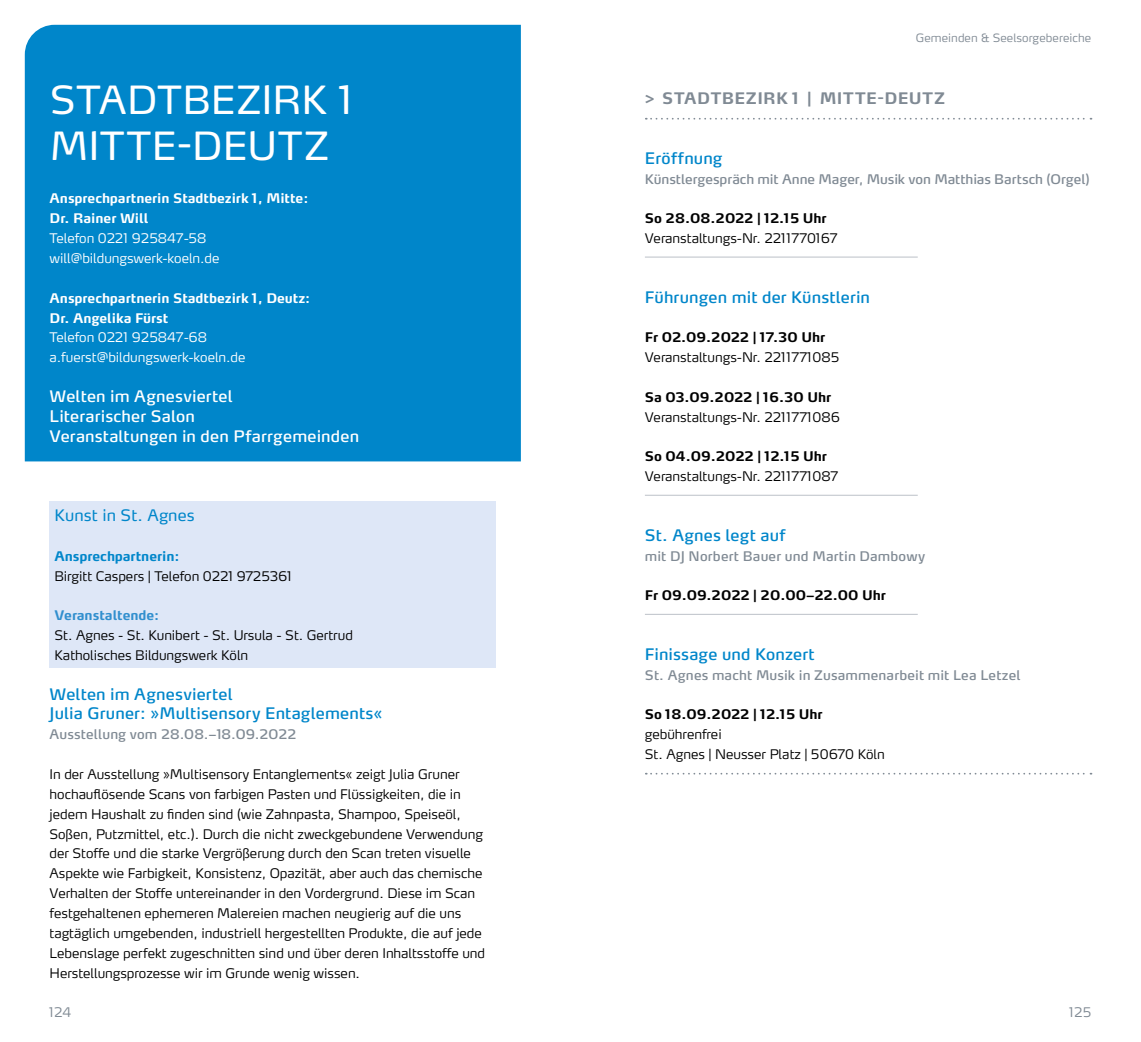
<style>
.page{position:relative;width:1141px;height:1042px;background:#fff}
.page>*{position:absolute;margin:0;border:0;box-sizing:border-box;transform-origin:0 0}
.t1{font:38.5px/46.2px "Max OT";letter-spacing:.01em;color:#fff}
.t2{font:15.75px/19.8px "Max OT";letter-spacing:.01em;color:#0086ca}
.t3{font:15.75px/19.8px "Max OT";letter-spacing:.01em;color:#fff}
.t4{font:700 15.75px "Max OT";letter-spacing:.035em;color:#808a94}
.t5{font:15.75px "Max OT";letter-spacing:.005em;color:#0086ca}
.t6{font:300 13.12px/19.8px "Max OT";letter-spacing:-.005em;color:#000}
.t7{font:13.12px "Max OT";letter-spacing:.01em;color:#808a94}
.t8{font:700 13.12px "Max OT";letter-spacing:-.005em;color:#000}
.t9{font:700 13.12px/19.8px "Max OT";letter-spacing:-.005em;color:#fff}
.t10{font:300 13.12px/19.8px "Max OT";letter-spacing:-.005em;color:#fff}
.t11{font:700 13.12px "Max OT";letter-spacing:-.005em;color:#0086ca}
.t12{font:700 13.12px "Max OT";letter-spacing:-.005em;color:#318fce}
.t13{font:300 13.12px "Max OT";color:#808a94}
.t14{font:300 11.38px "Max OT";letter-spacing:.005em;color:#808a94}
</style>
<div class="page">
<svg style="left:646px;top:118px;width:445px;height:2px"></svg>
<div style="left:25px;top:25px;width:496px;height:436px;background:#0086ca"></div>
<div style="left:50px;top:501px;width:446px;height:29px;background:#dee7f7"></div>
<div style="left:50px;top:521px;width:446px;height:28px;background:#dee7f7"></div>
<div style="left:50px;top:541px;width:446px;height:28px;background:#dee7f7"></div>
<div style="left:50px;top:561px;width:446px;height:27px;background:#dee7f7"></div>
<div style="left:50px;top:580px;width:446px;height:28px;background:#dee7f7"></div>
<div style="left:50px;top:600px;width:446px;height:28px;background:#dee7f7"></div>
<div style="left:50px;top:620px;width:446px;height:28px;background:#dee7f7"></div>
<div style="left:50px;top:640px;width:446px;height:28px;background:#dee7f7"></div>
<hr style="left:645px;top:257px;width:273px;height:1px;background:#bcc1c8">
<hr style="left:645px;top:495px;width:273px;height:1px;background:#bcc1c8">
<hr style="left:645px;top:614px;width:273px;height:1px;background:#bcc1c8">
<svg style="left:646px;top:773px;width:445px;height:1px"></svg>
<h1 class="t1" style="left:50px;top:76px;width:304px">STADTBEZIRK 1<br>MITTE-DEUTZ</h1>
<p class="t9" style="left:50px;top:189px;width:260px">Ansprechpartnerin Stadtbezirk 1, Mitte:<br>Dr. Rainer Will</p>
<p class="t10" style="left:50px;top:228px;width:171px">Telefon 0221 925847-58 will@bildungswerk-koeln.de</p>
<p class="t9" style="left:50px;top:288px;width:262px">Ansprechpartnerin Stadtbezirk 1, Deutz:<br>Dr. Angelika Fürst</p>
<p class="t10" style="left:50px;top:328px;width:197px">Telefon 0221 925847-68 a.fuerst@bildungswerk-koeln.de</p>
<p class="t3" style="left:50px;top:386px;width:311px">Welten im Agnesviertel<br>Literarischer Salon<br>Veranstaltungen in den Pfarrgemeinden</p>
<p class="t5" style="left:55px;top:505px;width:142px">Kunst in St. Agnes</p>
<p class="t11" style="left:55px;top:547px;width:126px">Ansprechpartnerin:</p>
<p class="t6" style="left:55px;top:566px;width:239px">Birgitt Caspers | Telefon 0221 9725361</p>
<p class="t12" style="left:55px;top:607px;width:106px">Veranstaltende:</p>
<p class="t6" style="left:55px;top:625px;width:300px">St. Agnes - St. Kunibert - St. Ursula - St. Gertrud<br>Katholisches Bildungswerk Köln</p>
<p class="t2" style="left:50px;top:684px;width:334px">Welten im Agnesviertel<br>Julia Gruner: »Multisensory Entaglements«</p>
<p class="t7" style="left:50px;top:726px;width:248px">Ausstellung vom 28.08.–18.09.2022</p>
<p class="t6" style="left:50px;top:764px;width:437px">In der Ausstellung »Multisensory Entanglements« zeigt Julia Gruner hochauflösende Scans von farbigen Pasten und Flüssigkeiten, die in jedem Haushalt zu finden sind (wie Zahnpasta, Shampoo, Speiseöl, Soßen, Putzmittel, etc.). Durch die nicht zweckgebundene Verwendung der Stoffe und die starke Vergrößerung durch den Scan treten visuelle Aspekte wie Farbigkeit, Konsistenz, Opazität, aber auch das chemische Verhalten der Stoffe untereinander in den Vordergrund. Diese im Scan festgehaltenen ephemeren Malereien machen neugierig auf die uns tagtäglich umgebenden, industriell hergestellten Produkte, die auf jede Lebenslage perfekt zugeschnitten sind und über deren Inhaltsstoffe und Herstellungsprozesse wir im Grunde wenig wissen.</p>
<p class="t14" style="left:916px;top:31px;width:177px">Gemeinden &amp; Seelsorgebereiche</p>
<p class="t4" style="left:645px;top:89px;width:302px">&gt; STADTBEZIRK 1 | MITTE-DEUTZ</p>
<p class="t2" style="left:645px;top:148px;width:79px">Eröffnung</p>
<p class="t7" style="left:645px;top:171px;width:446px">Künstlergespräch mit Anne Mager, Musik von Matthias Bartsch (Orgel)</p>
<p class="t8" style="left:645px;top:210px;width:183px">So 28.08.2022 | 12.15 Uhr</p>
<p class="t6" style="left:645px;top:228px;width:194px">Veranstaltungs-Nr. 2211770167</p>
<p class="t2" style="left:645px;top:287px;width:227px">Führungen mit der Künstlerin</p>
<p class="t8" style="left:645px;top:329px;width:182px">Fr 02.09.2022 | 17.30 Uhr</p>
<p class="t6" style="left:645px;top:347px;width:196px">Veranstaltungs-Nr. 2211771085</p>
<p class="t8" style="left:645px;top:389px;width:188px">Sa 03.09.2022 | 16.30 Uhr</p>
<p class="t6" style="left:645px;top:407px;width:197px">Veranstaltungs-Nr. 2211771086</p>
<p class="t8" style="left:645px;top:448px;width:184px">So 04.09.2022 | 12.15 Uhr</p>
<p class="t6" style="left:645px;top:466px;width:195px">Veranstaltungs-Nr. 2211771087</p>
<p class="t2" style="left:645px;top:525px;width:142px">St. Agnes legt auf</p>
<p class="t7" style="left:645px;top:548px;width:282px">mit DJ Norbert Bauer und Martin Dambowy</p>
<p class="t8" style="left:645px;top:587px;width:242px">Fr 09.09.2022 | 20.00–22.00 Uhr</p>
<p class="t2" style="left:645px;top:644px;width:171px">Finissage und Konzert</p>
<p class="t7" style="left:645px;top:667px;width:377px">St. Agnes macht Musik in Zusammenarbeit mit Lea Letzel</p>
<p class="t8" style="left:645px;top:706px;width:179px">So 18.09.2022 | 12.15 Uhr</p>
<p class="t6" style="left:645px;top:724px;width:241px">gebührenfrei<br>St. Agnes | Neusser Platz | 50670 Köln</p>
<p class="t13" style="left:50px;top:1004px;width:24px">124</p>
<p class="t13" style="left:1070px;top:1004px;width:23px">125</p>
</div>
